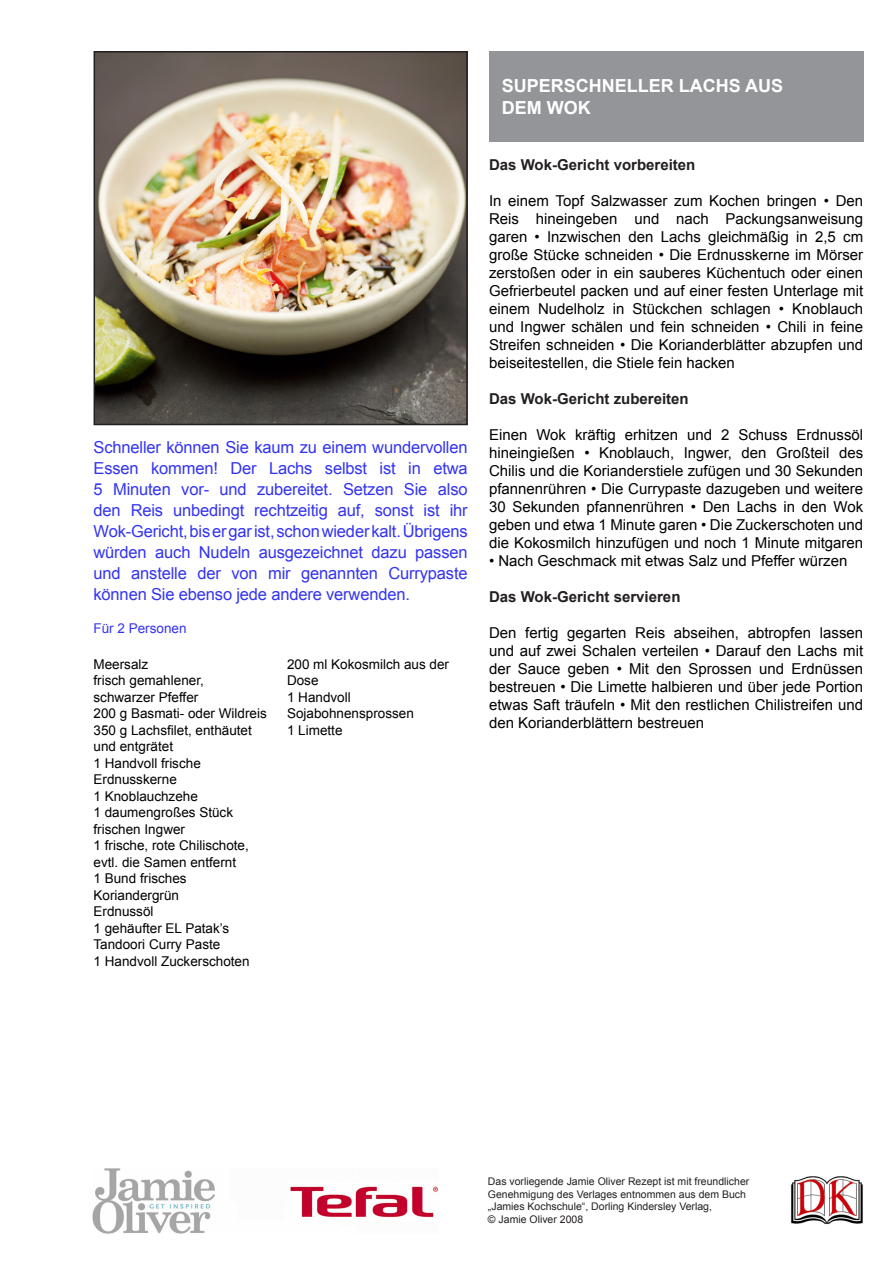
<style>
.page{position:relative;width:893px;height:1263px;background:#fff}
.page>*{position:absolute;margin:0;border:0;box-sizing:border-box;transform-origin:0 0}
.t1{font:700 18px/21.6px "Arial";color:#fff}
.t2{font:16.5px/21px "Arial";letter-spacing:-.01em;color:#3333f3;text-align:justify}
.t3{font:15px/18px "Arial";color:#000;text-align:justify}
.t4{font:700 15px "Arial";color:#231f20}
.t5{font:13.5px/16.5px "Arial";color:#000}
.t6{font:13.5px "Arial";color:#3333f3}
.t7{font:10.5px "Arial";color:#231f20}
</style>
<div class="page">
<img style="left:97px;top:54px;width:368px;height:368px">
<div style="left:94px;top:51px;width:374px;height:374px;border:2px solid #231f20"></div>
<div style="left:489px;top:51px;width:374px;height:91px;background:#939598"></div>
<img style="left:791px;top:1176px;width:72px;height:48px">
<img style="left:92px;top:1168px;width:346px;height:66px">
<p class="t2" style="left:94px;top:437px;width:376px">Schneller können Sie kaum zu einem wundervollen Essen kommen! Der Lachs selbst ist in etwa 5 Minuten vor- und zubereitet. Setzen Sie also den Reis unbedingt rechtzeitig auf, sonst ist ihr Wok-Gericht, bis er gar ist, schon wieder kalt. Übrigens würden auch Nudeln ausgezeichnet dazu passen und anstelle der von mir genannten Currypaste können Sie ebenso jede andere verwenden.</p>
<p class="t6" style="left:94px;top:619px;width:95px">Für 2 Personen</p>
<p class="t5" style="left:94px;top:656px;width:112px">Meersalz<br>frisch gemahlener, schwarzer Pfeffer</p>
<p class="t5" style="left:94px;top:705px;width:175px">200 g Basmati- oder Wildreis</p>
<p class="t5" style="left:94px;top:722px;width:160px">350 g Lachsfilet, enthäutet und entgrätet</p>
<p class="t5" style="left:94px;top:755px;width:109px">1 Handvoll frische<br>Erdnusskerne</p>
<p class="t5" style="left:94px;top:788px;width:106px">1 Knoblauchzehe</p>
<p class="t5" style="left:94px;top:804px;width:141px">1 daumengroßes Stück frischen Ingwer</p>
<p class="t5" style="left:94px;top:837px;width:157px">1 frische, rote Chilischote, evtl. die Samen entfernt</p>
<p class="t5" style="left:94px;top:870px;width:95px">1 Bund frisches<br>Koriandergrün</p>
<p class="t5" style="left:94px;top:903px;width:62px">Erdnussöl</p>
<p class="t5" style="left:94px;top:920px;width:137px">1 gehäufter EL Patak’s<br>Tandoori Curry Paste</p>
<p class="t5" style="left:94px;top:953px;width:158px">1 Handvoll Zuckerschoten</p>
<p class="t5" style="left:287px;top:656px;width:164px">200 ml Kokosmilch aus der<br>Dose</p>
<p class="t5" style="left:287px;top:689px;width:128px">1 Handvoll<br>Sojabohnensprossen</p>
<p class="t5" style="left:287px;top:722px;width:57px">1 Limette</p>
<p class="t1" style="left:502px;top:76px;width:283px">SUPERSCHNELLER LACHS AUS<br>DEM WOK</p>
<p class="t4" style="left:489px;top:154px;width:208px">Das Wok-Gericht vorbereiten</p>
<p class="t3" style="left:489px;top:191px;width:376px">In einem Topf Salzwasser zum Kochen bringen • Den Reis hineingeben und nach Packungsanweisung garen • Inzwischen den Lachs gleichmäßig in 2,5 cm große Stücke schneiden • Die Erdnusskerne im Mörser zerstoßen oder in ein sauberes Küchentuch oder einen Gefrierbeutel packen und auf einer festen Unterlage mit einem Nudelholz in Stückchen schlagen • Knoblauch und Ingwer schälen und fein schneiden • Chili in feine Streifen schneiden • Die Korianderblätter abzupfen und beiseitestellen, die Stiele fein hacken</p>
<p class="t4" style="left:489px;top:388px;width:201px">Das Wok-Gericht zubereiten</p>
<p class="t3" style="left:489px;top:425px;width:376px">Einen Wok kräftig erhitzen und 2 Schuss Erdnussöl hineingießen • Knoblauch, Ingwer, den Großteil des Chilis und die Korianderstiele zufügen und 30 Sekunden pfannenrühren • Die Currypaste dazugeben und weitere 30 Sekunden pfannenrühren • Den Lachs in den Wok geben und etwa 1 Minute garen • Die Zuckerschoten und die Kokosmilch hinzufügen und noch 1 Minute mitgaren</p>
<p class="t3" style="left:489px;top:551px;width:360px">• Nach Geschmack mit etwas Salz und Pfeffer würzen</p>
<p class="t4" style="left:489px;top:586px;width:193px">Das Wok-Gericht servieren</p>
<p class="t3" style="left:489px;top:623px;width:376px">Den fertig gegarten Reis abseihen, abtropfen lassen und auf zwei Schalen verteilen • Darauf den Lachs mit der Sauce geben • Mit den Sprossen und Erdnüssen bestreuen • Die Limette halbieren und über jede Portion etwas Saft träufeln • Mit den restlichen Chilistreifen und den Korianderblättern bestreuen</p>
<p class="t7" style="left:488px;top:1175px;width:263px">Das vorliegende Jamie Oliver Rezept ist mit freundlicher</p>
<p class="t7" style="left:488px;top:1187px;width:259px">Genehmigung des Verlages entnommen aus dem Buch</p>
<p class="t7" style="left:488px;top:1200px;width:226px">„Jamies Kochschule“, Dorling Kindersley Verlag,</p>
<p class="t7" style="left:488px;top:1212px;width:97px">© Jamie Oliver 2008</p>
</div>
